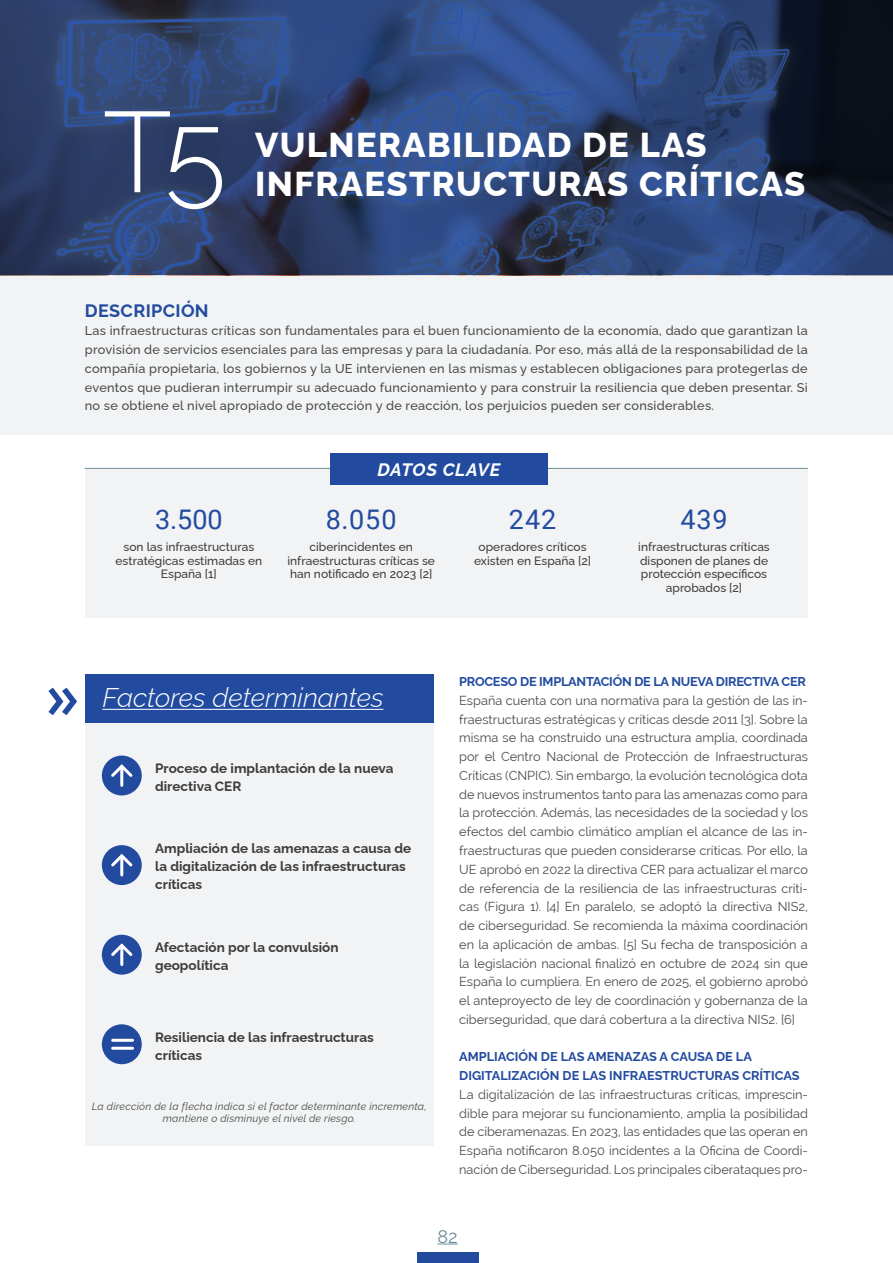
<style>
.page{position:relative;width:893px;height:1263px;background:#fff}
.page>*{position:absolute;margin:0;border:0;box-sizing:border-box;transform-origin:0 0}
.t1{font:300 114px "Raleway";color:#fff}
.t2{font:800 34.5px/39px "Raleway";letter-spacing:.04em;color:#fff}
.t3{font:italic 300 27px "Raleway";color:#fff}
.t4{font:27px "Roboto";letter-spacing:.035em;color:#224ba0}
.t5{font:700 18px "Raleway";letter-spacing:.02em;color:#224ba0}
.t6{font:italic 700 18px "Raleway";letter-spacing:.035em;color:#fff}
.t7{font:18px "Raleway";color:#6b8d9b}
.t8{font:700 13.5px/18px "Raleway";color:#3f3c39}
.t9{font:12.75px/18.8px "Raleway";color:#4a4a49;text-align:justify}
.t10{font:500 12.75px/18.8px "Raleway";letter-spacing:.02em;color:#4a4a49;text-align:justify}
.t11{font:700 12.75px/18.8px "Raleway";color:#224ba0}
.t12{font:700 12.75px "Raleway";letter-spacing:-.02em;color:#224ba0}
.t13{font:500 12px/13.5px "Raleway";color:#3f3c39;text-align:center}
.t14{font:italic 10.5px/12px "Raleway";letter-spacing:.02em;color:#4a4a49;text-align:center}
</style>
<div class="page">
<svg style="left:437px;top:1244px;width:21px;height:1px"></svg>
<div style="left:417px;top:1252px;width:61px;height:11px;background:#224ba0"></div>
<svg style="left:0;top:0;width:893px;height:275px;background:#2a406d"></svg>
<div style="left:85px;top:468px;width:723px;height:150px;background:#f1f3f5"></div>
<hr style="left:85px;top:468px;width:723px;height:1px;background:#6b8d9b">
<div style="left:0;top:275px;width:893px;height:160px;background:#f1f3f5"></div>
<div style="left:85px;top:674px;width:349px;height:472px;background:#f1f3f5"></div>
<div style="left:330px;top:453px;width:218px;height:32px;background:#224ba0"></div>
<svg style="left:48px;top:688px;width:29px;height:27px"></svg>
<div style="left:102px;top:755px;width:40px;height:40px;background:#224ba0;border-radius:50%"></div>
<div style="left:102px;top:845px;width:40px;height:40px;background:#224ba0;border-radius:50%"></div>
<div style="left:102px;top:935px;width:40px;height:40px;background:#224ba0;border-radius:50%"></div>
<div style="left:102px;top:1024px;width:40px;height:40px;background:#224ba0;border-radius:50%"></div>
<div style="left:85px;top:674px;width:349px;height:49px;background:#224ba0"></div>
<hr style="left:102px;top:709px;width:281px;height:1px;background:#fff">
<hr style="left:113px;top:1047px;width:20px;height:3px;background:#fff">
<hr style="left:113px;top:1039px;width:20px;height:3px;background:#fff">
<svg style="left:111px;top:764px;width:22px;height:16px"></svg>
<hr style="left:120px;top:767px;width:3px;height:18px;background:#fff">
<svg style="left:111px;top:853px;width:22px;height:16px"></svg>
<hr style="left:120px;top:856px;width:3px;height:19px;background:#fff">
<svg style="left:111px;top:943px;width:22px;height:16px"></svg>
<hr style="left:120px;top:946px;width:3px;height:18px;background:#fff">
<h1 class="t1" style="left:103px;top:62px;width:125px">T5</h1>
<h2 class="t2" style="left:255px;top:122px;width:552px">VULNERABILIDAD DE LAS<br>INFRAESTRUCTURAS CRÍTICAS</h2>
<h3 class="t5" style="left:85px;top:296px;width:125px">DESCRIPCIÓN</h3>
<p class="t10" style="left:85px;top:320px;width:724px">Las infraestructuras críticas son fundamentales para el buen funcionamiento de la economía, dado que garantizan la provisión de servicios esenciales para las empresas y para la ciudadanía. Por eso, más allá de la responsabilidad de la compañía propietaria, los gobiernos y la UE intervienen en las mismas y establecen obligaciones para protegerlas de eventos que pudieran interrumpir su adecuado funcionamiento y para construir la resiliencia que deben presentar. Si no se obtiene el nivel apropiado de protección y de reacción, los perjuicios pueden ser considerables.</p>
<h3 class="t6" style="left:378px;top:455px;width:124px">DATOS CLAVE</h3>
<h3 class="t4" style="left:155px;top:500px;width:69px">3.500</h3>
<h3 class="t4" style="left:326px;top:500px;width:72px">8.050</h3>
<h3 class="t4" style="left:509px;top:500px;width:49px">242</h3>
<h3 class="t4" style="left:680px;top:500px;width:49px">439</h3>
<p class="t13" style="left:116px;top:539px;width:148px">son las infraestructuras estratégicas estimadas en<br>España [1]</p>
<p class="t13" style="left:474px;top:539px;width:119px">operadores críticos existen en España [2]</p>
<p class="t13" style="left:287px;top:539px;width:149px">ciberincidentes en infraestructuras críticas se han notificado en 2023 [2]</p>
<p class="t13" style="left:638px;top:539px;width:133px">infraestructuras críticas disponen de planes de protección específicos aprobados [2]</p>
<h3 class="t3" style="left:102px;top:676px;width:283px">Factores determinantes</h3>
<p class="t8" style="left:155px;top:758px;width:240px">Proceso de implantación de la nueva directiva CER</p>
<p class="t8" style="left:155px;top:838px;width:258px">Ampliación de las amenazas a causa de la digitalización de las infraestructuras críticas</p>
<p class="t8" style="left:155px;top:937px;width:185px">Afectación por la convulsión geopolítica</p>
<p class="t8" style="left:155px;top:1026px;width:220px">Resiliencia de las infraestructuras críticas</p>
<p class="t14" style="left:92px;top:1099px;width:336px">La dirección de la flecha indica si el factor determinante incrementa, mantiene o disminuye el nivel de riesgo.</p>
<p class="t12" style="left:459px;top:672px;width:348px">PROCESO DE IMPLANTACIÓN DE LA NUEVA DIRECTIVA CER</p>
<p class="t9" style="left:459px;top:691px;width:350px">España cuenta con una normativa para la gestión de las in&shy;fraestructuras estratégicas y críticas desde 2011 [3]. Sobre la misma se ha construido una estructura amplia, coordinada por el Centro Nacional de Protección de Infraestructuras Críticas (CNPIC). Sin embargo, la evolución tecnológica dota de nuevos instrumentos tanto para las amenazas como para la protección. Además, las necesidades de la sociedad y los efectos del cambio climático amplían el alcance de las in&shy;fraestructuras que pueden considerarse críticas. Por ello, la UE aprobó en 2022 la directiva CER para actualizar el marco de referencia de la resiliencia de las infraestructuras críti&shy;cas (Figura 1). [4] En paralelo, se adoptó la directiva NIS2, de ciberseguridad. Se recomienda la máxima coordinación en la aplicación de ambas. [5] Su fecha de transposición a la legislación nacional finalizó en octubre de 2024 sin que España lo cumpliera. En enero de 2025, el gobierno aprobó el anteproyecto de ley de coordinación y gobernanza de la ciberseguridad, que dará cobertura a la directiva NIS2. [6]</p>
<p class="t11" style="left:459px;top:1046px;width:342px">AMPLIACIÓN DE LAS AMENAZAS A CAUSA DE LA<br>DIGITALIZACIÓN DE LAS INFRAESTRUCTURAS CRÍTICAS</p>
<p class="t9" style="left:459px;top:1085px;width:350px">La digitalización de las infraestructuras críticas, imprescin&shy;dible para mejorar su funcionamiento, amplia la posibilidad de ciberamenazas. En 2023, las entidades que las operan en España notificaron 8.050 incidentes a la Oficina de Coordi&shy;nación de Ciberseguridad. Los principales ciberataques pro-</p>
<h3 class="t7" style="left:437px;top:1226px;width:22px">82</h3>
</div>
